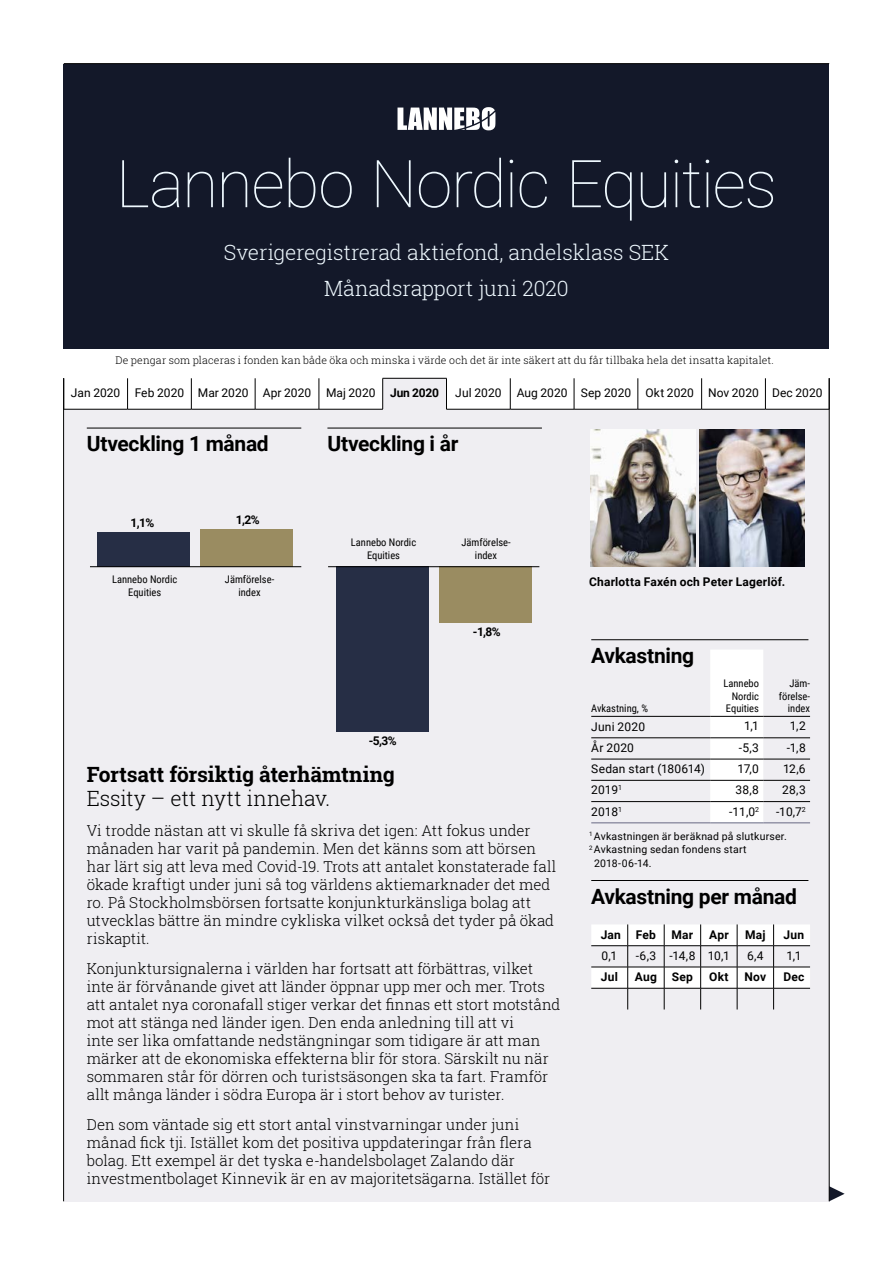
<style>
.page{position:relative;width:893px;height:1263px;background:#fff}
.page>*{position:absolute;margin:0;border:0;box-sizing:border-box;transform-origin:0 0}
.t1{font:100 66px "Roboto";letter-spacing:-.025em;color:#eef8fe}
.t2{font:300 21px/36px "Roboto Slab";letter-spacing:-.005em;color:#eef8fe;text-align:center}
.t3{font:700 21px "Roboto";letter-spacing:-.015em;color:#000}
.t4{font:700 21px "Roboto Slab";letter-spacing:-.01em;color:#000}
.t5{font:300 21px "Roboto Slab";letter-spacing:-.01em;color:#000}
.t6{font:300 15px/18px "Roboto Slab";color:#000}
.t7{font:12px/21.3px "Roboto";letter-spacing:.005em;color:#000;text-align:center}
.t8{font:700 12px "Roboto";letter-spacing:.02em;color:#000}
.t9{font:10.5px/12.6px "Roboto Condensed";color:#000;text-align:center}
.t10{font:300 10.5px "Roboto Slab";letter-spacing:.015em;color:#000}
.t11{font:10.5px "Roboto";letter-spacing:.02em;color:#000}
.s1{font-weight:700}
</style>
<div class="page">
<div style="left:64px;top:409px;width:765px;height:792px;background:#efeef2"></div>
<svg style="left:830px;top:1186px;width:15px;height:15px"></svg>
<hr style="left:63px;top:378px;width:1px;height:823px;background:#000">
<hr style="left:829px;top:378px;width:1px;height:823px;background:#000">
<div style="left:336px;top:566px;width:92px;height:165px;background:#293249"></div>
<div style="left:439px;top:566px;width:93px;height:56px;background:#9a8c61"></div>
<hr style="left:331px;top:740px;width:234px;height:1px;background:#fff">
<div style="left:97px;top:533px;width:92px;height:34px;background:#293249"></div>
<div style="left:200px;top:529px;width:93px;height:38px;background:#9a8c61"></div>
<hr style="left:87px;top:428px;width:214px;height:1px;background:#000">
<hr style="left:327px;top:428px;width:215px;height:1px;background:#000">
<div style="left:383px;top:378px;width:63px;height:31px;background:#efeef2"></div>
<hr style="left:382px;top:378px;width:65px;height:1px;background:#000">
<hr style="left:64px;top:409px;width:64px;height:1px;background:#000">
<hr style="left:128px;top:409px;width:63px;height:1px;background:#000">
<hr style="left:191px;top:409px;width:64px;height:1px;background:#000">
<hr style="left:255px;top:409px;width:64px;height:1px;background:#000">
<hr style="left:319px;top:409px;width:64px;height:1px;background:#000">
<hr style="left:446px;top:409px;width:64px;height:1px;background:#000">
<hr style="left:510px;top:409px;width:64px;height:1px;background:#000">
<hr style="left:574px;top:409px;width:64px;height:1px;background:#000">
<hr style="left:638px;top:409px;width:64px;height:1px;background:#000">
<hr style="left:702px;top:409px;width:63px;height:1px;background:#000">
<hr style="left:765px;top:409px;width:64px;height:1px;background:#000">
<hr style="left:64px;top:378px;width:1px;height:31px;background:#000">
<hr style="left:127px;top:378px;width:1px;height:31px;background:#000">
<hr style="left:191px;top:378px;width:1px;height:31px;background:#000">
<hr style="left:255px;top:378px;width:1px;height:31px;background:#000">
<hr style="left:319px;top:378px;width:1px;height:31px;background:#000">
<hr style="left:382px;top:378px;width:1px;height:31px;background:#000">
<hr style="left:446px;top:378px;width:1px;height:31px;background:#000">
<hr style="left:510px;top:378px;width:1px;height:31px;background:#000">
<hr style="left:574px;top:378px;width:1px;height:31px;background:#000">
<hr style="left:638px;top:378px;width:1px;height:31px;background:#000">
<hr style="left:701px;top:378px;width:1px;height:31px;background:#000">
<hr style="left:765px;top:378px;width:1px;height:31px;background:#000">
<div style="left:710px;top:650px;width:53px;height:173px;background:#fff"></div>
<hr style="left:591px;top:716px;width:119px;height:1px;background:#000">
<hr style="left:710px;top:716px;width:53px;height:1px;background:#000">
<hr style="left:763px;top:716px;width:47px;height:1px;background:#000">
<hr style="left:591px;top:737px;width:119px;height:1px;background:#000">
<hr style="left:710px;top:737px;width:53px;height:1px;background:#000">
<hr style="left:763px;top:737px;width:47px;height:1px;background:#000">
<hr style="left:591px;top:759px;width:119px;height:1px;background:#000">
<hr style="left:710px;top:759px;width:53px;height:1px;background:#000">
<hr style="left:763px;top:759px;width:47px;height:1px;background:#000">
<hr style="left:591px;top:780px;width:119px;height:1px;background:#000">
<hr style="left:710px;top:780px;width:53px;height:1px;background:#000">
<hr style="left:763px;top:780px;width:47px;height:1px;background:#000">
<hr style="left:591px;top:801px;width:119px;height:1px;background:#000">
<hr style="left:710px;top:801px;width:53px;height:1px;background:#000">
<hr style="left:763px;top:801px;width:47px;height:1px;background:#000">
<hr style="left:591px;top:823px;width:119px;height:1px;background:#676983">
<hr style="left:710px;top:823px;width:53px;height:1px;background:#676983">
<hr style="left:763px;top:823px;width:47px;height:1px;background:#676983">
<svg style="left:591px;top:924px;width:219px;height:85px"></svg>
<hr style="left:591px;top:639px;width:217px;height:1px;background:#000">
<hr style="left:591px;top:880px;width:217px;height:1px;background:#000">
<hr style="left:90px;top:566px;width:211px;height:1px;background:#000">
<hr style="left:328px;top:566px;width:211px;height:1px;background:#000">
<img style="left:699px;top:429px;width:105px;height:138px">
<img style="left:590px;top:429px;width:105px;height:138px">
<div style="left:64px;top:64px;width:765px;height:285px;background:#131829"></div>
<hr style="left:64px;top:63px;width:765px;height:1px;background:#000">
<svg style="left:397px;top:107px;width:98px;height:23px"></svg>
<h1 class="t1" style="left:116px;top:137px;width:663px">Lannebo Nordic Equities</h1>
<h2 class="t2" style="left:224px;top:234px;width:447px">Sverigeregistrerad aktiefond, andelsklass SEK<br>Månadsrapport juni 2020</h2>
<p class="t10" style="left:115px;top:353px;width:660px">De pengar som placeras i fonden kan både öka och minska i värde och det är inte säkert att du får tillbaka hela det insatta kapitalet.</p>
<p class="t7" style="left:71px;top:382px;width:370px">Jan 2020 Feb 2020 Mar 2020 Apr 2020 Maj 2020 <span class="s1">Jun 2020</span></p>
<p class="t7" style="left:455px;top:382px;width:48px">Jul 2020</p>
<p class="t7" style="left:517px;top:382px;width:307px">Aug 2020 Sep 2020 Okt 2020 Nov 2020 Dec 2020</p>
<h2 class="t3" style="left:87px;top:429px;width:183px">Utveckling 1 månad</h2>
<h2 class="t3" style="left:327px;top:429px;width:133px">Utveckling i år</h2>
<p class="t8" style="left:131px;top:514px;width:25px">1,1%</p>
<p class="t9" style="left:112px;top:573px;width:67px">Lannebo Nordic<br>Equities</p>
<p class="t8" style="left:236px;top:511px;width:25px">1,2%</p>
<p class="t9" style="left:225px;top:573px;width:51px">Jämförelse&shy;index</p>
<p class="t9" style="left:351px;top:535px;width:67px">Lannebo Nordic<br>Equities</p>
<p class="t8" style="left:369px;top:732px;width:29px">-5,3%</p>
<p class="t9" style="left:461px;top:535px;width:51px">Jämförelse&shy;index</p>
<p class="t8" style="left:473px;top:623px;width:29px">-1,8%</p>
<h2 class="t4" style="left:87px;top:760px;width:310px">Fortsatt försiktig återhämtning</h2>
<h2 class="t5" style="left:87px;top:784px;width:245px">Essity – ett nytt innehav.</h2>
<p class="t6" style="left:87px;top:821px;width:471px">Vi trodde nästan att vi skulle få skriva det igen: Att fokus under månaden har varit på pandemin. Men det känns som att börsen har lärt sig att leva med Covid-19. Trots att antalet konstaterade fall ökade kraftigt under juni så tog världens aktiemarknader det med ro. På Stockholmsbörsen fortsatte konjunkturkänsliga bolag att utvecklas bättre än mindre cykliska vilket också det tyder på ökad riskaptit.</p>
<p class="t6" style="left:87px;top:959px;width:475px">Konjunktursignalerna i världen har fortsatt att förbättras, vilket inte är förvånande givet att länder öppnar upp mer och mer. Trots att antalet nya coronafall stiger verkar det finnas ett stort motstånd mot att stänga ned länder igen. Den enda anledning till att vi<br>inte ser lika omfattande nedstängningar som tidigare är att man märker att de ekonomiska effekterna blir för stora. Särskilt nu när sommaren står för dörren och turistsäsongen ska ta fart. Framför allt många länder i södra Europa är i stort behov av turister.</p>
<p class="t6" style="left:87px;top:1115px;width:465px">Den som väntade sig ett stort antal vinstvarningar under juni månad fick tji. Istället kom det positiva uppdateringar från flera bolag. Ett exempel är det tyska e-handelsbolaget Zalando där investmentbolaget Kinnevik är en av majoritetsägarna. Istället för</p>
<p class="t8" style="left:589px;top:574px;width:198px">Charlotta Faxén och Peter Lagerlöf.</p>
<h2 class="t3" style="left:591px;top:641px;width:104px">Avkastning</h2>
<p class="t9" style="left:591px;top:702px;width:58px">Avkastning, %</p>
<p class="t7" style="left:591px;top:715px;width:115px;text-align:left">Juni 2020<br>År 2020<br>Sedan start (180614)<br>2019<sup>1</sup></p>
<p class="t9" style="left:723px;top:676px;width:37px;text-align:right">Lannebo<br>Nordic<br>Equities</p>
<p class="t9" style="left:779px;top:676px;width:33px;text-align:right">Jäm&shy;förelse&shy;index</p>
<p class="t7" style="left:737px;top:715px;width:23px">1,1 -5,3<br>17,0</p>
<p class="t7" style="left:783px;top:715px;width:24px">1,2 -1,8<br>12,6</p>
<p class="t7" style="left:735px;top:779px;width:25px">38,8</p>
<p class="t7" style="left:782px;top:779px;width:25px">28,3</p>
<p class="t7" style="left:591px;top:800px;width:32px">2018<sup>1</sup></p>
<p class="t7" style="left:729px;top:800px;width:31px">-11,0<sup>2</sup></p>
<p class="t7" style="left:776px;top:800px;width:31px">-10,7<sup>2</sup></p>
<p class="t11" style="left:589px;top:829px;width:199px"><sup>1</sup> Avkastningen är beräknad på slutkurser.</p>
<p class="t11" style="left:589px;top:842px;width:159px"><sup>2</sup> Avkastning sedan fondens start</p>
<p class="t11" style="left:594px;top:856px;width:59px">2018-06-14.</p>
<h2 class="t3" style="left:591px;top:881px;width:207px">Avkastning per månad</h2>
<p class="t8" style="left:601px;top:926px;width:57px">Jan Feb</p>
<p class="t8" style="left:671px;top:926px;width:23px">Mar</p>
<p class="t8" style="left:709px;top:926px;width:21px">Apr</p>
<p class="t8" style="left:745px;top:926px;width:22px">Maj</p>
<p class="t8" style="left:784px;top:926px;width:22px">Jun</p>
<p class="t7" style="left:602px;top:944px;width:17px">0,1</p>
<p class="t7" style="left:636px;top:944px;width:96px">-6,3 -14,8 10,1</p>
<p class="t7" style="left:747px;top:944px;width:18px">6,4</p>
<p class="t7" style="left:786px;top:944px;width:16px">1,1</p>
<p class="t8" style="left:601px;top:968px;width:19px">Jul</p>
<p class="t8" style="left:635px;top:968px;width:59px">Aug Sep</p>
<p class="t8" style="left:709px;top:968px;width:21px">Okt</p>
<p class="t8" style="left:745px;top:968px;width:23px">Nov</p>
<p class="t8" style="left:783px;top:968px;width:22px">Dec</p>
</div>
